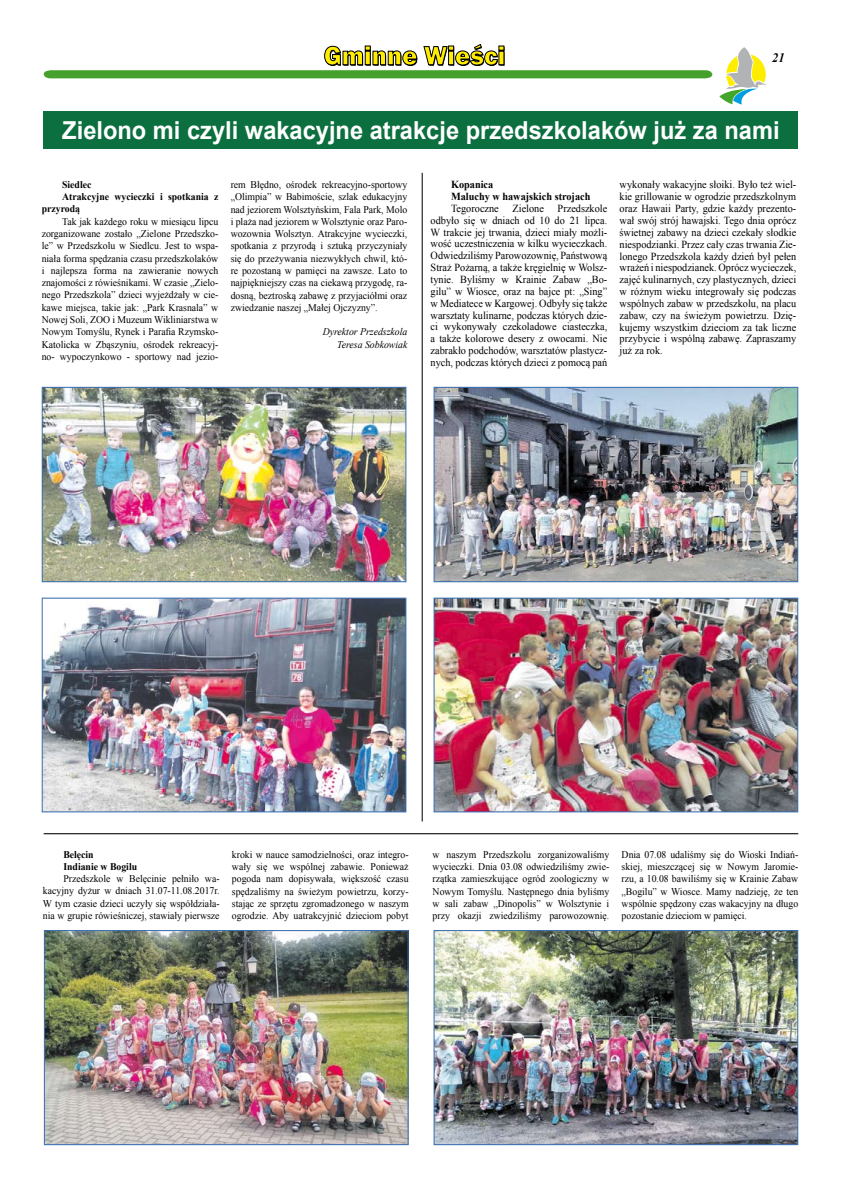
<style>
.page{position:relative;width:842px;height:1191px;background:#fff}
.page>*{position:absolute;margin:0;border:0;box-sizing:border-box;transform-origin:0 0}
.t1{font:700 24.8px "Arial";color:#fff;scale:.95 1}
.t2{font:italic 700 12.9px "Times New Roman";color:#000;scale:.95 1}
.t3{font:10.8px/11.8px "Times New Roman";color:#000;text-align:justify;scale:.95 1}
.t4{font:700 10.8px/11.8px "Times New Roman";color:#000;scale:.95 1}
.t5{font:10.2px/12.3px "Times New Roman";color:#000;text-align:justify;scale:.95 1}
.t6{font:700 10.2px/12.3px "Times New Roman";color:#000;scale:.95 1}
.t7{font:italic 10.2px/12.3px "Times New Roman";color:#000;text-align:right;scale:.95 1}
</style>
<div class="page">
<svg style="left:44px;top:44px;width:668px;height:34px"></svg>
<svg style="left:719px;top:47px;width:48px;height:58px"></svg>
<div style="left:44px;top:111px;width:754px;height:37px;background:#0c6f3f"></div>
<hr style="left:422px;top:173px;width:1px;height:648px;background:#000">
<img style="left:44px;top:599px;width:360px;height:211px">
<div style="left:42px;top:597px;width:364px;height:215px;border:1px solid #3d71b2"></div>
<img style="left:44px;top:389px;width:360px;height:191px">
<div style="left:42px;top:387px;width:364px;height:195px;border:1px solid #3d71b2"></div>
<img style="left:46px;top:932px;width:361px;height:211px">
<div style="left:44px;top:930px;width:365px;height:215px;border:1px solid #3d71b2"></div>
<img style="left:435px;top:932px;width:361px;height:211px">
<div style="left:433px;top:930px;width:365px;height:215px;border:1px solid #3d71b2"></div>
<hr style="left:44px;top:833px;width:754px;height:1px;background:#000">
<img style="left:435px;top:599px;width:361px;height:211px">
<div style="left:433px;top:597px;width:365px;height:215px;border:1px solid #3d71b2"></div>
<img style="left:435px;top:389px;width:361px;height:191px">
<div style="left:433px;top:387px;width:365px;height:195px;border:1px solid #3d71b2"></div>
<p class="t2" style="left:772px;top:49px;width:14px">21</p>
<h1 class="t1" style="left:62px;top:113px;width:757px">Zielono mi czyli wakacyjne atrakcje przedszkolaków już za nami</h1>
<p class="t6" style="left:62px;top:178px;width:32px">Siedlec</p>
<p class="t6" style="left:62px;top:190px;width:166px">Atrakcyjne wycieczki i spotkania z</p>
<p class="t6" style="left:42px;top:203px;width:42px">przyrodą</p>
<p class="t5" style="left:42px;top:215px;width:187px;text-indent:20px">Tak jak każdego roku w miesiącu lipcu zorganizowane zostało „Zielone Przedszko&shy;le” w Przedszkolu w Siedlcu. Jest to wspa&shy;niała forma spędzania czasu przedszkolaków i najlepsza forma na zawieranie nowych znajomości z rówieśnikami. W czasie „Zielo&shy;nego Przedszkola” dzieci wyjeżdżały w cie&shy;kawe miejsca, takie jak: „Park Krasnala” w Nowej Soli, ZOO i Muzeum Wikliniarstwa w Nowym Tomyślu, Rynek i Parafia Rzymsko-Katolicka w Zbąszyniu, ośrodek rekreacyj&shy;no- wypoczynkowo - sportowy nad jezio-</p>
<p class="t3" style="left:620px;top:179px;width:187px">wykonały wakacyjne słoiki. Było też wiel&shy;kie grillowanie w ogrodzie przedszkolnym oraz Hawaii Party, gdzie każdy prezento&shy;wał swój strój hawajski. Tego dnia oprócz świetnej zabawy na dzieci czekały słodkie niespodzianki. Przez cały czas trwania Zie&shy;lonego Przedszkola każdy dzień był pełen wrażeń i niespodzianek. Oprócz wycieczek, zajęć kulinarnych, czy plastycznych, dzieci w różnym wieku integrowały się podczas wspólnych zabaw w przedszkolu, na placu zabaw, czy na świeżym powietrzu. Dzię&shy;kujemy wszystkim dzieciom za tak liczne przybycie i wspólną zabawę. Zapraszamy już za rok.</p>
<p class="t5" style="left:231px;top:178px;width:187px">rem Błędno, ośrodek rekreacyjno-sportowy „Olimpia” w Babimoście, szlak edukacyjny nad jeziorem Wolsztyńskim, Fala Park, Molo i plaża nad jeziorem w Wolsztynie oraz Paro&shy;wozownia Wolsztyn. Atrakcyjne wycieczki, spotkania z przyrodą i sztuką przyczyniały się do przeżywania niezwykłych chwil, któ&shy;re pozostaną w pamięci na zawsze. Lato to najpiękniejszy czas na ciekawą przygodę, ra&shy;dosną, beztroską zabawę z przyjaciółmi oraz zwiedzanie naszej „Małej Ojczyzny”.</p>
<p class="t7" style="left:323px;top:325px;width:90px">Dyrektor Przedszkola<br>Teresa Sobkowiak</p>
<p class="t4" style="left:451px;top:178px;width:148px">Kopanica<br>Maluchy w hawajskich strojach</p>
<p class="t3" style="left:451px;top:202px;width:52px">Tegoroczne</p>
<p class="t3" style="left:512px;top:202px;width:35px">Zielone</p>
<p class="t3" style="left:431px;top:202px;width:187px;text-indent:127px">Przedszkole odbyło się w dniach od 10 do 21 lipca.<br>W trakcie jej trwania, dzieci miały możli&shy;wość uczestniczenia w kilku wycieczkach.<br>Odwiedziliśmy Parowozownię, Państwową Straż Pożarną, a także kręgielnię w Wolsz&shy;tynie. Byliśmy w Krainie Zabaw „Bo&shy;gilu” w Wiosce, oraz na bajce pt: „Sing” w Mediatece w Kargowej. Odbyły się także warsztaty kulinarne, podczas których dzie&shy;ci wykonywały czekoladowe ciasteczka, a także kolorowe desery z owocami. Nie zabrakło podchodów, warsztatów plastycz&shy;nych, podczas których dzieci z pomocą pań</p>
<p class="t6" style="left:63px;top:847px;width:79px">Belęcin<br>Indianie w Bogilu</p>
<p class="t5" style="left:43px;top:872px;width:187px;text-indent:20px">Przedszkole w Belęcinie pełniło wa&shy;kacyjny dyżur w dniach 31.07-11.08.2017r.<br>W tym czasie dzieci uczyły się współdziała&shy;nia w grupie rówieśniczej, stawiały pierwsze</p>
<p class="t5" style="left:232px;top:848px;width:187px">kroki w nauce samodzielności, oraz integro&shy;wały się we wspólnej zabawie. Ponieważ pogoda nam dopisywała, większość czasu spędzaliśmy na świeżym powietrzu, korzy&shy;stając ze sprzętu zgromadzonego w naszym ogrodzie. Aby uatrakcyjnić dzieciom pobyt</p>
<p class="t5" style="left:433px;top:848px;width:187px">w naszym Przedszkolu zorganizowaliśmy wycieczki. Dnia 03.08 odwiedziliśmy zwie&shy;rzątka zamieszkujące ogród zoologiczny w Nowym Tomyślu. Następnego dnia byliśmy w sali zabaw „Dinopolis” w Wolsztynie i przy okazji zwiedziliśmy parowozownię.</p>
<p class="t5" style="left:622px;top:848px;width:187px">Dnia 07.08 udaliśmy się do Wioski Indiań&shy;skiej, mieszczącej się w Nowym Jaromie&shy;rzu, a 10.08 bawiliśmy się w Krainie Zabaw „Bogilu” w Wiosce. Mamy nadzieję, że ten wspólnie spędzony czas wakacyjny na długo pozostanie dzieciom w pamięci.</p>
</div>
